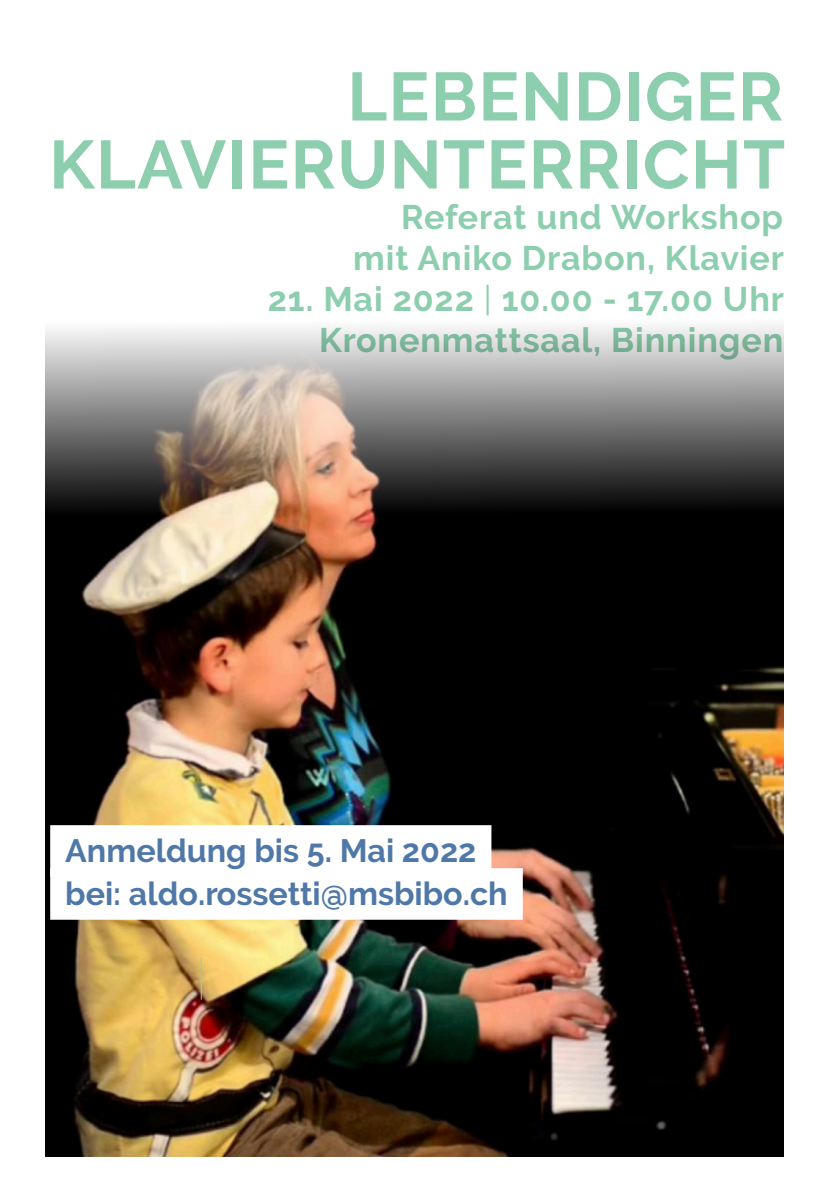
<style>
.page{position:relative;width:840px;height:1191px;background:#fff}
.page>*{position:absolute;margin:0;border:0;box-sizing:border-box;transform-origin:0 0}
.t1{font:700 68px/68px "Raleway";letter-spacing:.02em;color:#8cceae;text-align:right}
.t2{font:700 34px/40.8px "Raleway";letter-spacing:.025em;color:#8cceae;text-align:right}
.t3{font:700 32.2px "Raleway";color:#4f78a8}
.s1{font-weight:400}
</style>
<div class="page">
<img style="left:45px;top:325px;width:737px;height:832px">
<hr style="left:201px;top:956px;width:1px;height:43px;background:#86d1d1">
<div style="left:50px;top:825px;width:441px;height:51px;background:#fff"></div>
<div style="left:50px;top:868px;width:472px;height:51px;background:#fff"></div>
<h1 class="t1" style="left:49px;top:63px;width:737px">LEBENDIGER<br>KLAVIERUNTERRICHT</h1>
<p class="t2" style="left:353px;top:197px;width:432px">Referat und Workshop mit Aniko Drabon, Klavier</p>
<p class="t2" style="left:268px;top:279px;width:517px">21. Mai 2022 <span class="s1">|</span> 10.00 - 17.00 Uhr<br>Kronenmattsaal, Binningen</p>
<p class="t3" style="left:65px;top:832px;width:412px">Anmeldung bis 5. Mai 2022</p>
<p class="t3" style="left:65px;top:875px;width:443px">bei: aldo.rossetti@msbibo.ch</p>
</div>
